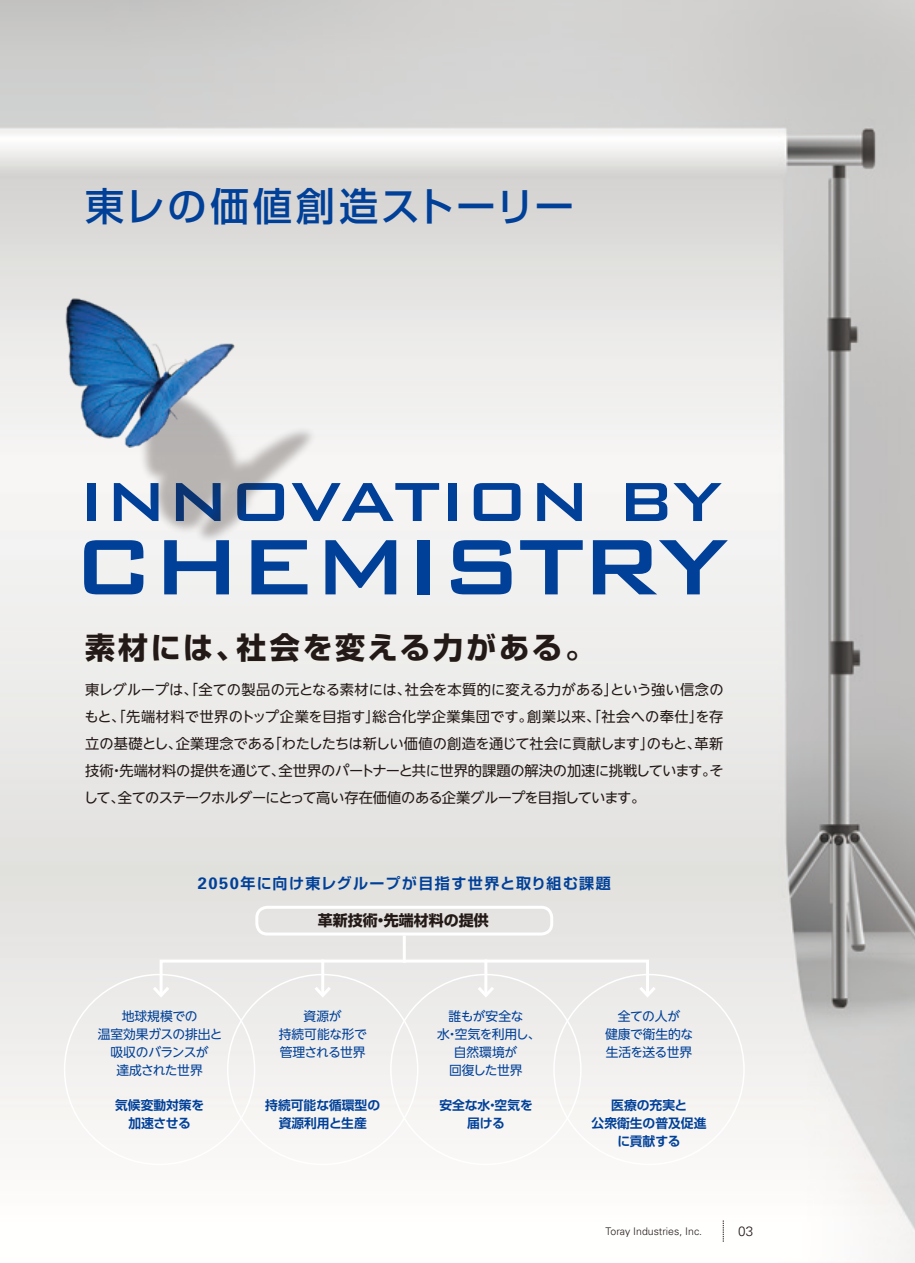
<style>
.page{position:relative;width:915px;height:1263px;background:#fff}
.page>*{position:absolute;margin:0;border:0;box-sizing:border-box;transform-origin:0 0}
.t1{font:500 105px "Bank Gothic";letter-spacing:-.05em;color:#004098}
.t2{font:500 73.5px "Bank Gothic";letter-spacing:-.025em;color:#004098}
.t3{font:500 39px "Shin Go Pro";letter-spacing:.07em;color:#004098}
.t4{font:700 30px "Shin Go Pro";letter-spacing:.095em;color:#231916}
.t5{font:700 15px "Shin Go Pro De";letter-spacing:.085em;color:#004098}
.t6{font:700 15px "Shin Go Pro";color:#231916}
.t7{font:14.25px/27px "UD Shin Go NT Pro";letter-spacing:-.055em;color:#231916;text-align:justify}
.t8{font:300 13.5px "Univers";color:#231916}
.t9{font:12.75px/18px "UD Shin Go NT Pro";letter-spacing:-.02em;color:#004098;text-align:center}
.t10{font:700 12.75px/18px "Shin Go Pro De";color:#004098;text-align:center}
.t11{font:300 10.5px "Univers";color:#231916}
.s1{font-family:"Univers";font-size:16.5px}
</style>
<div class="page">
<img style="left:0;top:0;width:914px;height:1263px">
<svg style="left:722px;top:1220px;width:1px;height:22px"></svg>
<div style="left:135px;top:381px;width:182px;height:162px;background:#231916;opacity:.3"></div>
<img style="left:53px;top:296px;width:195px;height:151px">
<div style="left:255px;top:906px;width:298px;height:29px;border:3px solid #fff;border-radius:10px"></div>
<div style="left:159px;top:959px;width:489px;height:38px;border:3px solid #fff"></div>
<svg style="left:150px;top:983px;width:22px;height:17px"></svg>
<svg style="left:636px;top:983px;width:22px;height:17px"></svg>
<hr style="left:321px;top:959px;width:3px;height:36px;background:#fff">
<svg style="left:311px;top:983px;width:23px;height:17px"></svg>
<hr style="left:484px;top:959px;width:3px;height:36px;background:#fff">
<svg style="left:474px;top:983px;width:23px;height:17px"></svg>
<hr style="left:402px;top:935px;width:3px;height:28px;background:#fff">
<h3 class="t3" style="left:85px;top:175px;width:490px">東レの価値創造ストーリー</h3>
<h2 class="t2" style="left:78px;top:445px;width:645px">INNOVATION BY</h2>
<h1 class="t1" style="left:71px;top:485px;width:658px">CHEMISTRY</h1>
<h3 class="t4" style="left:85px;top:624px;width:511px">素材には、社会を変える力がある。</h3>
<p class="t7" style="left:84px;top:675px;width:641px">東レグループは、「全ての製品の元となる素材には、社会を本質的に変える力がある」という強い信念のもと、「先端材料で世界のトップ企業を目指す」総合化学企業集団です。創業以来、「社会への奉仕」を存立の基礎とし、企業理念である「わたしたちは新しい価値の創造を通じて社会に貢献します」のもと、革新技術・先端材料の提供を通じて、全世界のパートナーと共に世界的課題の解決の加速に挑戦しています。そして、全てのステークホルダーにとって高い存在価値のある企業グループを目指しています。</p>
<p class="t5" style="left:198px;top:871px;width:414px"><span class="s1">2050</span>年に向け東レグループが目指す世界と取り組む課題</p>
<p class="t9" style="left:98px;top:1007px;width:126px">地球規模での<br>温室効果ガスの排出と吸収のバランスが<br>達成された世界</p>
<p class="t10" style="left:115px;top:1095px;width:91px">気候変動対策を加速させる</p>
<p class="t6" style="left:317px;top:909px;width:172px">革新技術・先端材料の提供</p>
<p class="t9" style="left:279px;top:1007px;width:90px">資源が<br>持続可能な形で管理される世界</p>
<p class="t10" style="left:265px;top:1095px;width:116px">持続可能な循環型の資源利用と生産</p>
<p class="t9" style="left:437px;top:1007px;width:105px">誰もが安全な<br>水・空気を利用し、自然環境が<br>回復した世界</p>
<p class="t10" style="left:439px;top:1095px;width:95px">安全な水・空気を届ける</p>
<p class="t9" style="left:605px;top:1007px;width:90px">全ての人が<br>健康で衛生的な生活を送る世界</p>
<p class="t10" style="left:591px;top:1095px;width:116px">医療の充実と<br>公衆衛生の普及促進に貢献する</p>
<p class="t11" style="left:605px;top:1225px;width:98px">Toray Industries, Inc.</p>
<p class="t8" style="left:738px;top:1223px;width:17px">03</p>
</div>
